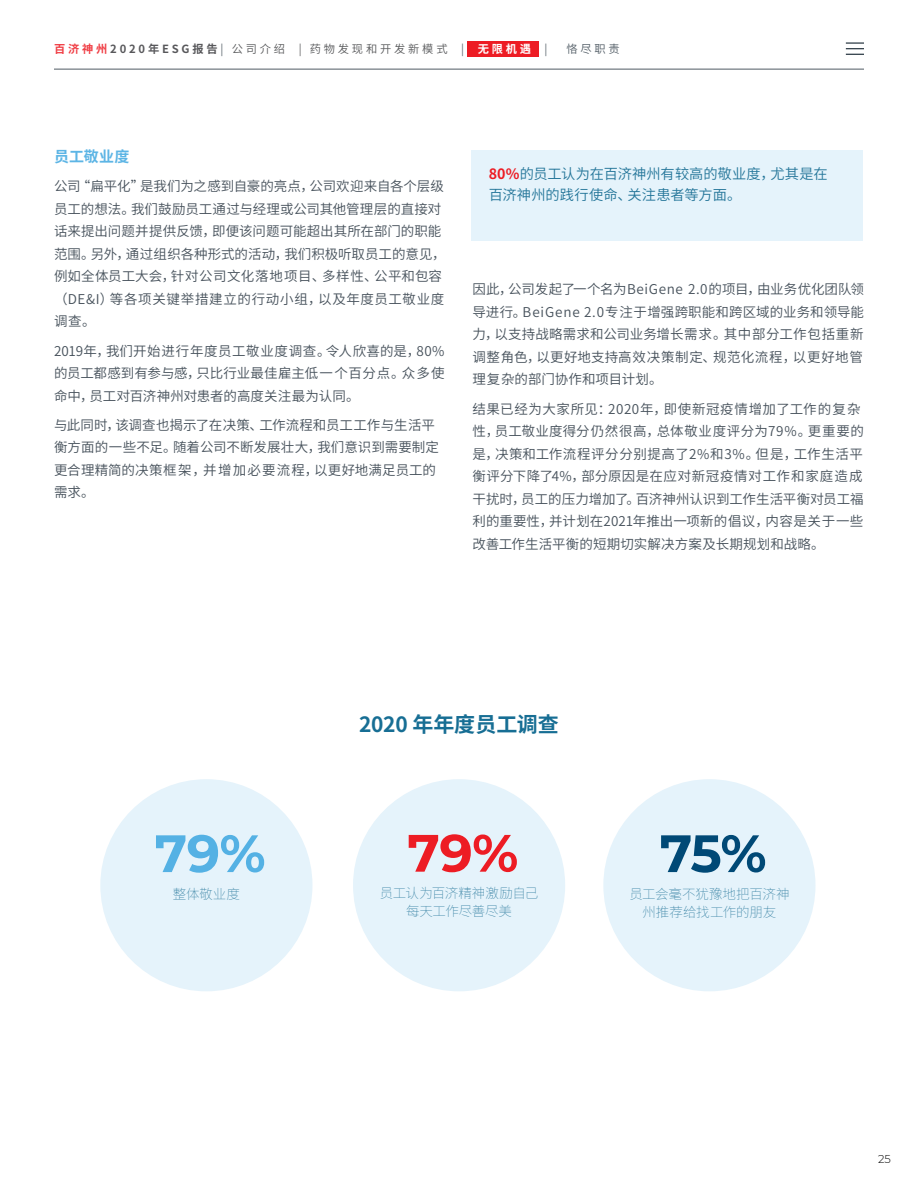
<style>
.page{position:relative;width:918px;height:1188px;background:#fff}
.page>*{position:absolute;margin:0;border:0;box-sizing:border-box;transform-origin:0 0}
.t1{font:700 52.5px "Montserrat";color:#54b1e4}
.t2{font:700 52.5px "Montserrat";color:#ed1c24}
.t3{font:700 52.5px "Montserrat";color:#004976}
.t4{font:700 21px "Source Han Sans CN";letter-spacing:-.01em;color:#176e94}
.t5{font:700 15px "Source Han Sans CN";letter-spacing:.01em;color:#5db5e5}
.t6{font:14.25px/21px "Source Han Sans CN";letter-spacing:.005em;color:#237599}
.t7{font:13.5px/22.5px "Source Han Sans CN";letter-spacing:.01em;color:#46515b}
.t8{font:200 13.5px/18px "Source Han Sans CN";letter-spacing:-.01em;color:#2e7c9f;text-align:center}
.t9{font:300 11.4px "Montserrat";color:#000}
.t10{font:11.25px "Source Han Sans CN";letter-spacing:.25em;color:#58595b}
.t11{font:11.25px "Source Han Sans CN";color:#505b64}
.s1{font-weight:700;color:#f03e45}
.s2{font-weight:700;color:#58585b}
.s3{color:#505b64}
.s4{font-weight:700;color:#fff}
.s5{font-weight:700;color:#ed1c24}
</style>
<div class="page">
<div style="left:468px;top:41px;width:71px;height:15px;background:#ed1c24"></div>
<hr style="left:54px;top:69px;width:810px;height:1px;background:#505b64">
<svg style="left:846px;top:42px;width:18px;height:13px"></svg>
<div style="left:100px;top:779px;width:212px;height:212px;background:#e5f3fb;border-radius:50%"></div>
<div style="left:353px;top:779px;width:212px;height:212px;background:#e5f3fb;border-radius:50%"></div>
<div style="left:603px;top:779px;width:213px;height:212px;background:#e5f3fb;border-radius:50%"></div>
<div style="left:471px;top:150px;width:392px;height:90px;background:#e5f3fb"></div>
<p class="t10" style="left:54px;top:43px;width:495px"><span class="s1">百济神州</span><span class="s2">2020年ESG报告</span><span class="s3">|</span> 公司介绍 | 药物发现和开发新模式 <span class="s3">|</span> <span class="s4">无限机遇</span> <span class="s3">|</span></p>
<p class="t11" style="left:566px;top:43px;width:55px">恪尽职责</p>
<p class="t5" style="left:54px;top:148px;width:77px">员工敬业度</p>
<p class="t7" style="left:54px;top:175px;width:393px">公司“扁平化”是我们为之感到自豪的亮点，公司欢迎来自各个层级员工的想法。我们鼓励员工通过与经理或公司其他管理层的直接对话来提出问题并提供反馈，即便该问题可能超出其所在部门的职能范围。另外，通过组织各种形式的活动，我们积极听取员工的意见，例如全体员工大会，针对公司文化落地项目、多样性、公平和包容（DE&amp;I）等各项关键举措建立的行动小组，以及年度员工敬业度调查。</p>
<p class="t7" style="left:54px;top:340px;width:392px;text-align:justify">2019年，我们开始进行年度员工敬业度调查。令人欣喜的是，80%的员工都感到有参与感，只比行业最佳雇主低一个百分点。众多使命中，员工对百济神州对患者的高度关注最为认同。</p>
<p class="t7" style="left:54px;top:414px;width:386px">与此同时，该调查也揭示了在决策、工作流程和员工工作与生活平衡方面的一些不足。随着公司不断发展壮大，我们意识到需要制定更合理精简的决策框架，并增加必要流程，以更好地满足员工的需求。</p>
<p class="t6" style="left:489px;top:163px;width:341px"><span class="s5">80%</span>的员工认为在百济神州有较高的敬业度，尤其是在百济神州的践行使命、关注患者等方面。</p>
<p class="t7" style="left:472px;top:278px;width:393px;text-align:justify">因此，公司发起了一个名为BeiGene 2.0的项目，由业务优化团队领导进行。BeiGene 2.0专注于增强跨职能和跨区域的业务和领导能力，以支持战略需求和公司业务增长需求。其中部分工作包括重新调整角色，以更好地支持高效决策制定、规范化流程，以更好地管理复杂的部门协作和项目计划。</p>
<p class="t7" style="left:472px;top:398px;width:393px">结果已经为大家所见：2020年，即使新冠疫情增加了工作的复杂性，员工敬业度得分仍然很高，总体敬业度评分为79%。更重要的是，决策和工作流程评分分别提高了2%和3%。但是，工作生活平衡评分下降了4%，部分原因是在应对新冠疫情对工作和家庭造成干扰时，员工的压力增加了。百济神州认识到工作生活平衡对员工福利的重要性，并计划在2021年推出一项新的倡议，内容是关于一些改善工作生活平衡的短期切实解决方案及长期规划和战略。</p>
<h1 class="t1" style="left:155px;top:816px;width:112px">79%</h1>
<p class="t8" style="left:173px;top:886px;width:69px">整体敬业度</p>
<h2 class="t4" style="left:359px;top:713px;width:201px">2020 年年度员工调查</h2>
<h1 class="t2" style="left:407px;top:815px;width:112px">79%</h1>
<p class="t8" style="left:380px;top:884px;width:160px">员工认为百济精神激励自己每天工作尽善尽美</p>
<h1 class="t3" style="left:660px;top:816px;width:108px">75%</h1>
<p class="t8" style="left:629px;top:886px;width:162px">员工会毫不犹豫地把百济神州推荐给找工作的朋友</p>
<p class="t9" style="left:878px;top:1151px;width:14px">25</p>
</div>
